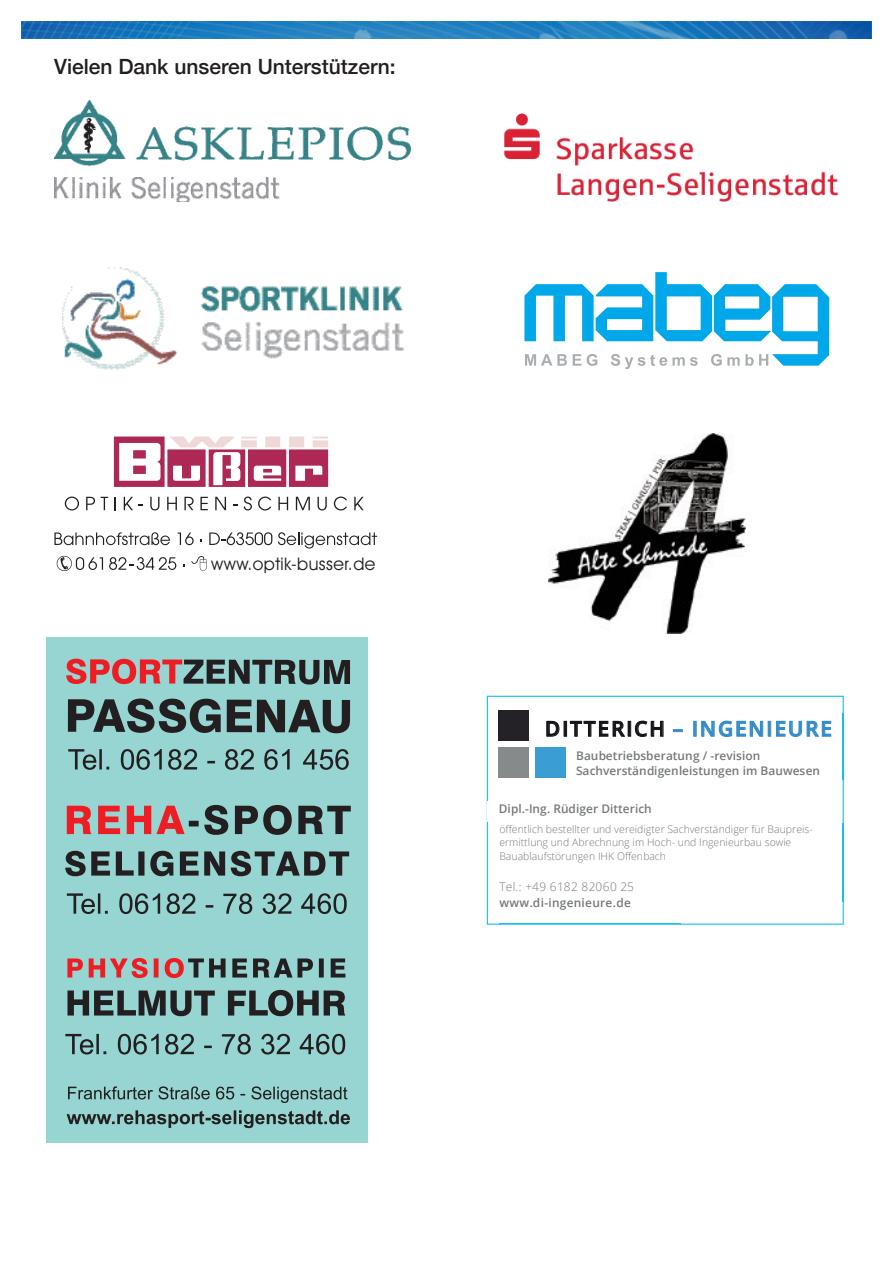
<style>
.page{position:relative;width:893px;height:1263px;background:#fff}
.page>*{position:absolute;margin:0;border:0;box-sizing:border-box;transform-origin:0 0}
.t1{font:500 21px "Helvetica Neue";color:#231f20}
.t2{font:600 20.85px "Open Sans";letter-spacing:.085em;color:#358ccb}
.t3{font:17.4px "Avant Garde IT Cby BT";letter-spacing:.025em;color:#231f20}
.t4{font:600 11.85px/15.1px "Open Sans";color:#75797b}
.t5{font:600 11.85px "Open Sans";letter-spacing:.03em;color:#75797b}
.t6{font:300 11.85px "Open Sans";letter-spacing:.035em;color:#75797b}
.t7{font:300 10.5px/13.2px "Open Sans";letter-spacing:.005em;color:#75797b}
.s1{color:#171419}
</style>
<div class="page">
<img style="left:21px;top:21px;width:851px;height:17px">
<div style="left:47px;top:637px;width:321px;height:505px;background:#96d5d2"></div>
<svg style="left:67px;top:958px;width:278px;height:20px"></svg>
<svg style="left:67px;top:990px;width:278px;height:26px"></svg>
<svg style="left:66px;top:659px;width:284px;height:25px"></svg>
<svg style="left:68px;top:698px;width:282px;height:35px"></svg>
<svg style="left:67px;top:805px;width:284px;height:30px"></svg>
<svg style="left:65px;top:851px;width:284px;height:25px"></svg>
<svg style="left:68px;top:749px;width:281px;height:21px"></svg>
<svg style="left:67px;top:893px;width:280px;height:21px"></svg>
<svg style="left:65px;top:1034px;width:280px;height:20px"></svg>
<svg style="left:67px;top:1110px;width:283px;height:18px"></svg>
<svg style="left:68px;top:1086px;width:279px;height:17px"></svg>
<img style="left:548px;top:434px;width:197px;height:199px">
<svg style="left:524px;top:272px;width:305px;height:97px"></svg>
<svg style="left:54px;top:532px;width:116px;height:13px"></svg>
<svg style="left:178px;top:532px;width:16px;height:13px"></svg>
<svg style="left:209px;top:532px;width:63px;height:13px"></svg>
<svg style="left:278px;top:532px;width:99px;height:17px"></svg>
<svg style="left:65px;top:496px;width:14px;height:14px"></svg>
<svg style="left:86px;top:497px;width:9px;height:13px"></svg>
<svg style="left:101px;top:497px;width:7px;height:13px"></svg>
<svg style="left:115px;top:497px;width:1px;height:13px"></svg>
<svg style="left:124px;top:497px;width:19px;height:13px"></svg>
<svg style="left:150px;top:497px;width:9px;height:13px"></svg>
<svg style="left:167px;top:497px;width:10px;height:13px"></svg>
<svg style="left:184px;top:497px;width:10px;height:13px"></svg>
<svg style="left:200px;top:497px;width:8px;height:13px"></svg>
<svg style="left:215px;top:497px;width:11px;height:13px"></svg>
<svg style="left:244px;top:496px;width:8px;height:14px"></svg>
<svg style="left:258px;top:496px;width:13px;height:14px"></svg>
<svg style="left:278px;top:497px;width:10px;height:13px"></svg>
<svg style="left:296px;top:497px;width:14px;height:13px"></svg>
<svg style="left:318px;top:497px;width:9px;height:13px"></svg>
<svg style="left:334px;top:496px;width:13px;height:14px"></svg>
<svg style="left:354px;top:497px;width:10px;height:13px"></svg>
<svg style="left:109px;top:557px;width:67px;height:13px"></svg>
<svg style="left:56px;top:556px;width:47px;height:15px"></svg>
<svg style="left:191px;top:556px;width:16px;height:15px"></svg>
<svg style="left:114px;top:436px;width:214px;height:51px"></svg>
<img style="left:504px;top:113px;width:335px;height:89px">
<img style="left:54px;top:101px;width:356px;height:101px">
<img style="left:62px;top:268px;width:342px;height:101px">
<svg style="left:487px;top:696px;width:357px;height:229px"></svg>
<div style="left:499px;top:710px;width:30px;height:31px;background:#242227"></div>
<img style="left:492px;top:714px;width:351px;height:65px">
<img style="left:843px;top:714px;width:1px;height:65px">
<img style="left:499px;top:714px;width:30px;height:27px">
<img style="left:499px;top:748px;width:30px;height:30px">
<img style="left:536px;top:747px;width:30px;height:31px">
<svg style="left:546px;top:721px;width:13px;height:16px"></svg>
<div style="left:564px;top:721px;width:3px;height:15px;border:1px solid #171419"></div>
<svg style="left:570px;top:721px;width:55px;height:16px"></svg>
<div style="left:628px;top:721px;width:3px;height:15px;border:1px solid #171419"></div>
<svg style="left:635px;top:721px;width:28px;height:16px"></svg>
<svg style="left:673px;top:729px;width:10px;height:3px"></svg>
<div style="left:693px;top:721px;width:3px;height:15px;border:1px solid #358ccb"></div>
<svg style="left:701px;top:714px;width:62px;height:23px"></svg>
<div style="left:768px;top:721px;width:3px;height:15px;border:1px solid #358ccb"></div>
<svg style="left:776px;top:721px;width:55px;height:16px"></svg>
<img style="left:499px;top:824px;width:344px;height:77px">
<img style="left:843px;top:824px;width:1px;height:77px">
<img style="left:499px;top:878px;width:181px;height:47px">
<img style="left:576px;top:749px;width:252px;height:44px">
<img style="left:488px;top:801px;width:278px;height:20px">
<h1 class="t1" style="left:54px;top:50px;width:343px">Vielen Dank unseren Unterstützern:</h1>
<h3 class="t3" style="left:211px;top:553px;width:166px">www.optik-busser.de</h3>
<h2 class="t2" style="left:545px;top:714px;width:289px"><span class="s1">DITTERICH</span> – INGENIEURE</h2>
<p class="t4" style="left:576px;top:748px;width:246px">Baubetriebsberatung / -revision<br>Sachverständigenleistungen im Bauwesen</p>
<p class="t4" style="left:499px;top:800px;width:154px">Dipl.-Ing. Rüdiger Ditterich</p>
<p class="t7" style="left:499px;top:823px;width:315px">öffentlich bestellter und vereidigter Sachverständiger für Baupreis&shy;ermittlung und Abrechnung im Hoch- und Ingenieurbau sowie<br>Bauablaufstörungen IHK Offenbach</p>
<p class="t6" style="left:499px;top:878px;width:136px">Tel.: +49 6182 82060 25</p>
<p class="t5" style="left:499px;top:895px;width:133px">www.di-ingenieure.de</p>
</div>
